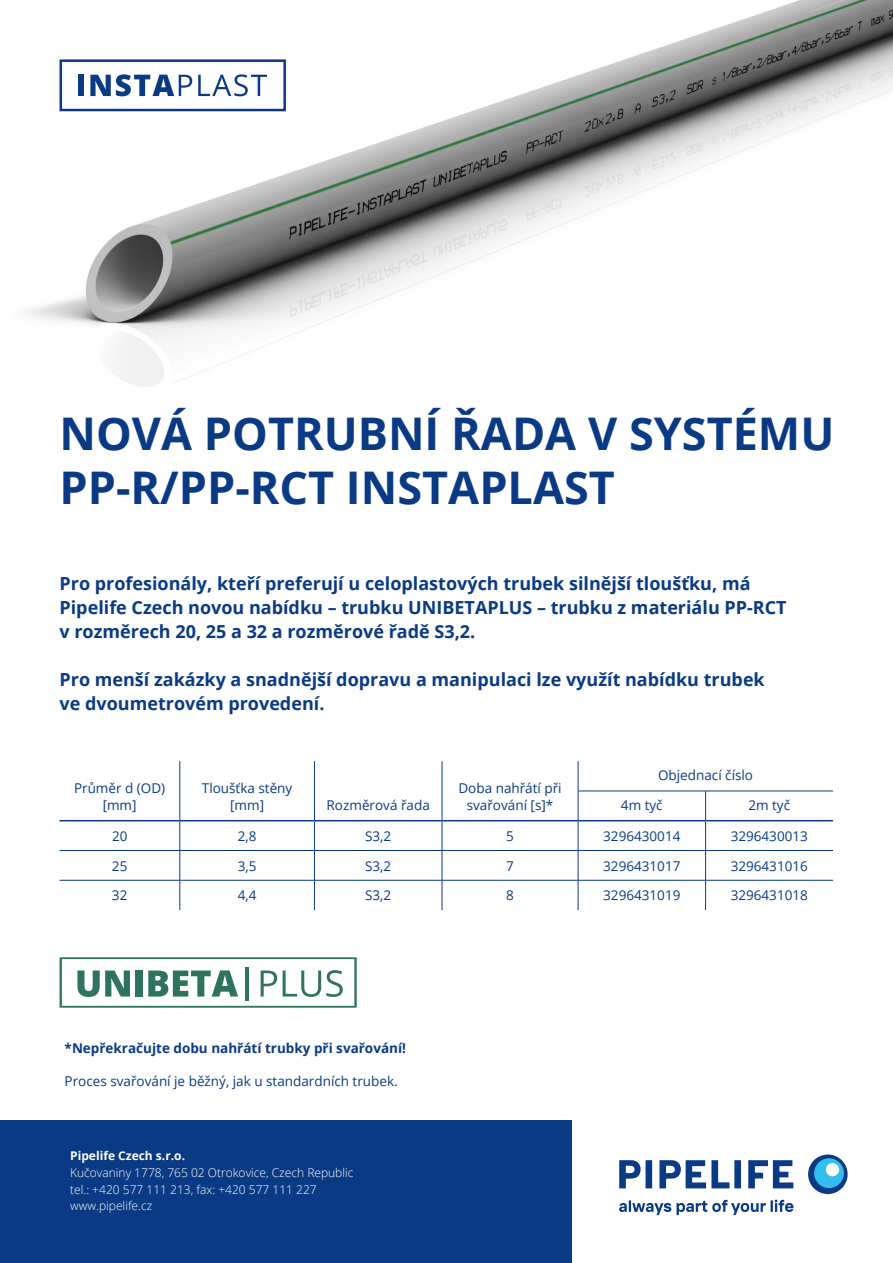
<style>
.page{position:relative;width:893px;height:1263px;background:#fff}
.page>*{position:absolute;margin:0;border:0;box-sizing:border-box;transform-origin:0 0}
.t1{font:700 45px/54px "Open Sans";color:#0a3a84}
.t2{font:700 18px/24px "Open Sans";color:#0a3a84}
._000-TEXT{font:13.5px/17.2px "Open Sans";color:#0a3a84;text-align:center}
.t3{font:700 13.5px "Open Sans";color:#0a3a84}
._002_PODNADPIS{font:13.5px/17.2px "Open Sans";color:#0a3a84;text-align:center}
.t4{font:300 12px "Open Sans";color:#fff}
.t5{font:700 12px "Open Sans";color:#fff}
</style>
<div class="page">
<img style="left:26px;top:0;width:867px;height:387px">
<hr style="left:180px;top:761px;width:1px;height:30px;background:#0a3a84">
<hr style="left:314px;top:761px;width:1px;height:30px;background:#0a3a84">
<hr style="left:442px;top:761px;width:1px;height:30px;background:#0a3a84">
<hr style="left:578px;top:761px;width:1px;height:30px;background:#0a3a84">
<hr style="left:578px;top:791px;width:128px;height:1px;background:#0a3a84">
<hr style="left:706px;top:791px;width:127px;height:1px;background:#0a3a84">
<hr style="left:60px;top:850px;width:120px;height:1px;background:#0a3a84">
<hr style="left:180px;top:850px;width:134px;height:1px;background:#0a3a84">
<svg style="left:180px;top:791px;width:1px;height:89px"></svg>
<hr style="left:314px;top:850px;width:128px;height:1px;background:#0a3a84">
<svg style="left:314px;top:791px;width:1px;height:89px"></svg>
<hr style="left:442px;top:850px;width:136px;height:1px;background:#0a3a84">
<svg style="left:442px;top:791px;width:1px;height:89px"></svg>
<hr style="left:578px;top:850px;width:128px;height:1px;background:#0a3a84">
<svg style="left:578px;top:791px;width:1px;height:89px"></svg>
<hr style="left:706px;top:850px;width:127px;height:1px;background:#0a3a84">
<svg style="left:705px;top:791px;width:1px;height:89px"></svg>
<hr style="left:60px;top:880px;width:120px;height:1px;background:#0a3a84">
<hr style="left:180px;top:880px;width:134px;height:1px;background:#0a3a84">
<hr style="left:180px;top:880px;width:1px;height:30px;background:#0a3a84">
<hr style="left:314px;top:880px;width:128px;height:1px;background:#0a3a84">
<hr style="left:314px;top:880px;width:1px;height:30px;background:#0a3a84">
<hr style="left:442px;top:880px;width:136px;height:1px;background:#0a3a84">
<hr style="left:442px;top:880px;width:1px;height:30px;background:#0a3a84">
<hr style="left:578px;top:880px;width:128px;height:1px;background:#0a3a84">
<hr style="left:578px;top:880px;width:1px;height:30px;background:#0a3a84">
<hr style="left:706px;top:880px;width:127px;height:1px;background:#0a3a84">
<hr style="left:705px;top:880px;width:1px;height:30px;background:#0a3a84">
<hr style="left:60px;top:820px;width:120px;height:1px;background:#0a3a84">
<hr style="left:180px;top:820px;width:134px;height:1px;background:#0a3a84">
<hr style="left:314px;top:820px;width:128px;height:1px;background:#0a3a84">
<hr style="left:442px;top:820px;width:136px;height:1px;background:#0a3a84">
<hr style="left:578px;top:820px;width:128px;height:1px;background:#0a3a84">
<hr style="left:706px;top:820px;width:127px;height:1px;background:#0a3a84">
<div style="left:0;top:1120px;width:571px;height:143px;background:#0a3a84"></div>
<svg style="left:619px;top:1154px;width:229px;height:61px"></svg>
<div style="left:814px;top:1158px;width:30px;height:30px;background:#30bfef;border-radius:50%"></div>
<div style="left:826px;top:1163px;width:13px;height:13px;background:#fff;border-radius:50%"></div>
<div style="left:60px;top:59px;width:226px;height:52px;border:2px solid #0a3a84"></div>
<div style="left:78px;top:75px;width:6px;height:21px;background:#0a3a84"></div>
<svg style="left:90px;top:74px;width:102px;height:22px"></svg>
<svg style="left:198px;top:74px;width:69px;height:22px"></svg>
<svg style="left:60px;top:957px;width:297px;height:51px"></svg>
<hr style="left:245px;top:967px;width:4px;height:33px;background:#2e735f">
<p class="t1" style="left:60px;top:406px;width:776px">NOVÁ POTRUBNÍ ŘADA V SYSTÉMU<br>PP-R/PP-RCT INSTAPLAST</p>
<p class="t2" style="left:60px;top:571px;width:729px">Pro profesionály, kteří preferují u celoplastových trubek silnější tloušťku, má<br>Pipelife Czech novou nabídku – trubku UNIBETAPLUS – trubku z materiálu PP-RCT v rozměrech 20, 25 a 32 a rozměrové řadě S3,2.</p>
<p class="t2" style="left:60px;top:667px;width:707px">Pro menší zakázky a snadnější dopravu a manipulaci lze využít nabídku trubek ve dvoumetrovém provedení.</p>
<p class="_002_PODNADPIS" style="left:74px;top:779px;width:93px">Průměr d (OD) [mm]</p>
<p class="_000-TEXT" style="left:202px;top:779px;width:92px">Tloušťka stěny [mm]</p>
<p class="_000-TEXT" style="left:327px;top:796px;width:105px">Rozměrová řada</p>
<p class="_000-TEXT" style="left:458px;top:779px;width:105px">Doba nahřátí při svařování [s]*</p>
<p class="_000-TEXT" style="left:658px;top:766px;width:97px">Objednací číslo</p>
<p class="_000-TEXT" style="left:621px;top:796px;width:43px">4m tyč</p>
<p class="_000-TEXT" style="left:748px;top:796px;width:43px">2m tyč</p>
<p class="_002_PODNADPIS" style="left:112px;top:827px;width:17px">20</p>
<p class="_000-TEXT" style="left:238px;top:827px;width:20px">2,8</p>
<p class="_000-TEXT" style="left:365px;top:827px;width:28px">S3,2</p>
<p class="_000-TEXT" style="left:506px;top:827px;width:9px">5</p>
<p class="_000-TEXT" style="left:603px;top:827px;width:79px">3296430014</p>
<p class="_000-TEXT" style="left:731px;top:827px;width:79px">3296430013</p>
<p class="_002_PODNADPIS" style="left:112px;top:857px;width:17px">25</p>
<p class="_000-TEXT" style="left:238px;top:857px;width:20px">3,5</p>
<p class="_000-TEXT" style="left:365px;top:857px;width:28px">S3,2</p>
<p class="_000-TEXT" style="left:506px;top:857px;width:9px">7</p>
<p class="_000-TEXT" style="left:603px;top:857px;width:79px">3296431017</p>
<p class="_000-TEXT" style="left:731px;top:857px;width:79px">3296431016</p>
<p class="_002_PODNADPIS" style="left:112px;top:886px;width:17px">32</p>
<p class="_000-TEXT" style="left:238px;top:886px;width:20px">4,4</p>
<p class="_000-TEXT" style="left:365px;top:886px;width:28px">S3,2</p>
<p class="_000-TEXT" style="left:506px;top:886px;width:9px">8</p>
<p class="_000-TEXT" style="left:603px;top:886px;width:79px">3296431019</p>
<p class="_000-TEXT" style="left:731px;top:886px;width:79px">3296431018</p>
<p class="t3" style="left:65px;top:1038px;width:343px">*Nepřekračujte dobu nahřátí trubky při svařování!</p>
<p class="_000-TEXT" style="left:65px;top:1072px;width:335px">Proces svařování je běžný, jak u standardních trubek.</p>
<p class="t5" style="left:70px;top:1147px;width:116px">Pipelife Czech s.r.o.</p>
<p class="t4" style="left:70px;top:1164px;width:285px">Kučovaniny 1778, 765 02 Otrokovice, Czech Republic</p>
<p class="t4" style="left:70px;top:1181px;width:248px">tel.: +420 577 111 213, fax: +420 577 111 227</p>
<p class="t4" style="left:70px;top:1198px;width:84px">www.pipelife.cz</p>
</div>
